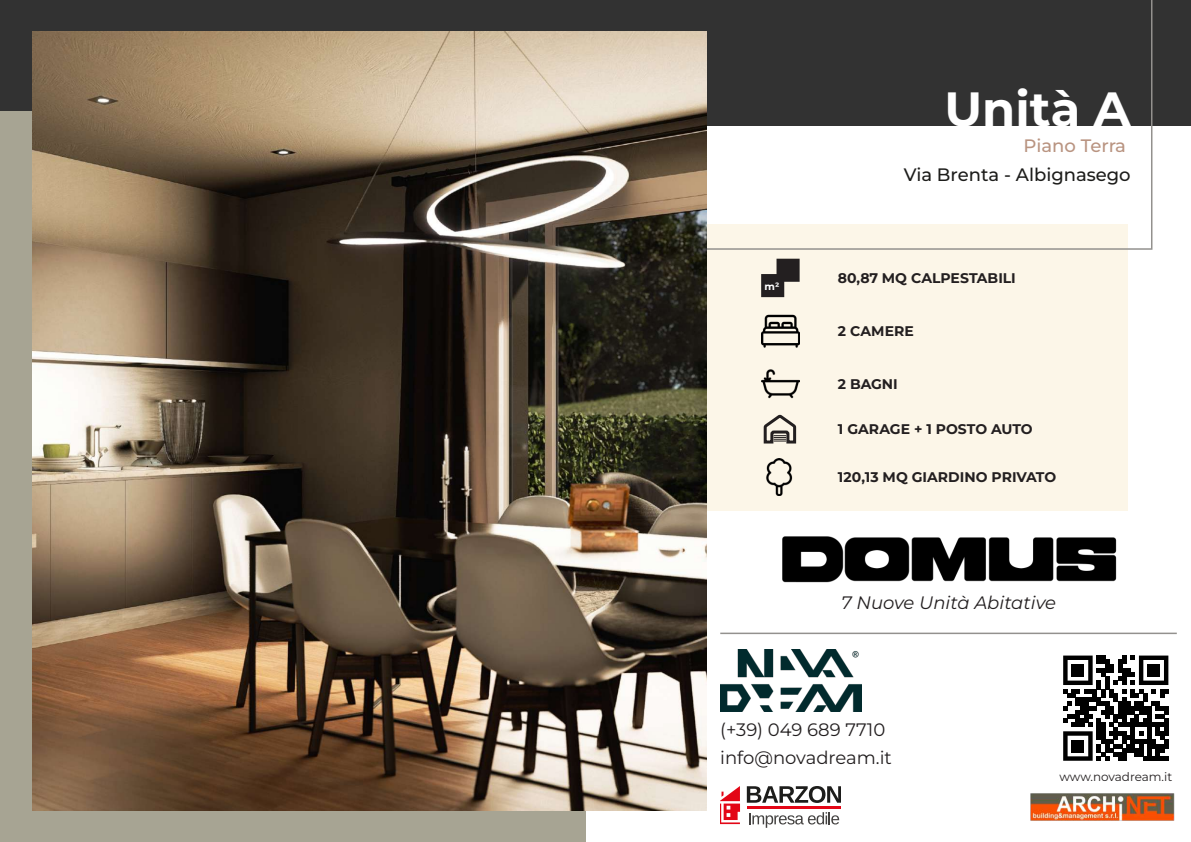
<style>
.page{position:relative;width:1191px;height:842px;background:#fff}
.page>*{position:absolute;margin:0;border:0;box-sizing:border-box;transform-origin:0 0}
.t1{font:700 48px "Montserrat";color:#fff}
.t2{font:18px/27.4px "Montserrat";color:#231f20}
.t3{font:500 18px "Montserrat";color:#1d1d1b}
.t4{font:italic 18px "Montserrat";color:#231f20}
.t5{font:500 18px "Montserrat";color:#b99481}
.t6{font:700 14px "Montserrat";color:#231f20}
.t7{font:12px "Montserrat";letter-spacing:-.005em;color:#231f20}
.t8{font:700 10px "Montserrat";color:#fff}
</style>
<div class="page">
<div style="left:0;top:0;width:1191px;height:125px;background:#323232"></div>
<div style="left:590px;top:224px;width:537px;height:287px;background:#fcf6e8"></div>
<div style="left:0;top:112px;width:585px;height:730px;background:#a7a493"></div>
<svg style="left:568px;top:0;width:585px;height:250px"></svg>
<img style="left:33px;top:32px;width:673px;height:778px">
<img style="left:782px;top:536px;width:335px;height:47px">
<hr style="left:720px;top:633px;width:456px;height:1px;background:#93918e">
<img style="left:1030px;top:793px;width:145px;height:28px">
<svg style="left:747px;top:786px;width:93px;height:17px"></svg>
<svg style="left:749px;top:812px;width:90px;height:16px"></svg>
<hr style="left:747px;top:807px;width:93px;height:2px;background:#e30616">
<svg style="left:720px;top:786px;width:20px;height:38px"></svg>
<img style="left:720px;top:650px;width:141px;height:61px">
<svg style="left:1063px;top:655px;width:105px;height:106px"></svg>
<div style="left:1071px;top:664px;width:13px;height:13px;background:#000"></div>
<div style="left:1147px;top:664px;width:13px;height:13px;background:#000"></div>
<div style="left:1071px;top:740px;width:13px;height:12px;background:#000"></div>
<svg style="left:761px;top:259px;width:38px;height:38px"></svg>
<img style="left:761px;top:314px;width:38px;height:34px">
<img style="left:761px;top:369px;width:38px;height:30px">
<svg style="left:763px;top:414px;width:34px;height:30px"></svg>
<img style="left:766px;top:459px;width:27px;height:37px">
<h1 class="t1" style="left:944px;top:77px;width:188px">Unità A</h1>
<p class="t8" style="left:764px;top:279px;width:16px">m²</p>
<p class="t5" style="left:1023px;top:134px;width:104px">Piano Terra</p>
<p class="t3" style="left:903px;top:163px;width:228px">Via Brenta - Albignasego</p>
<p class="t6" style="left:838px;top:268px;width:179px">80,87 MQ CALPESTABILI</p>
<p class="t6" style="left:838px;top:322px;width:77px">2 CAMERE</p>
<p class="t6" style="left:838px;top:374px;width:61px">2 BAGNI</p>
<p class="t6" style="left:838px;top:420px;width:196px">1 GARAGE + 1 POSTO AUTO</p>
<p class="t6" style="left:838px;top:468px;width:220px">120,13 MQ GIARDINO PRIVATO</p>
<p class="t4" style="left:841px;top:591px;width:216px">7 Nuove Unità Abitative</p>
<p class="t2" style="left:720px;top:716px;width:173px">(+39) 049 689 7710 info@novadream.it</p>
<p class="t7" style="left:1059px;top:768px;width:114px">www.novadream.it</p>
</div>
